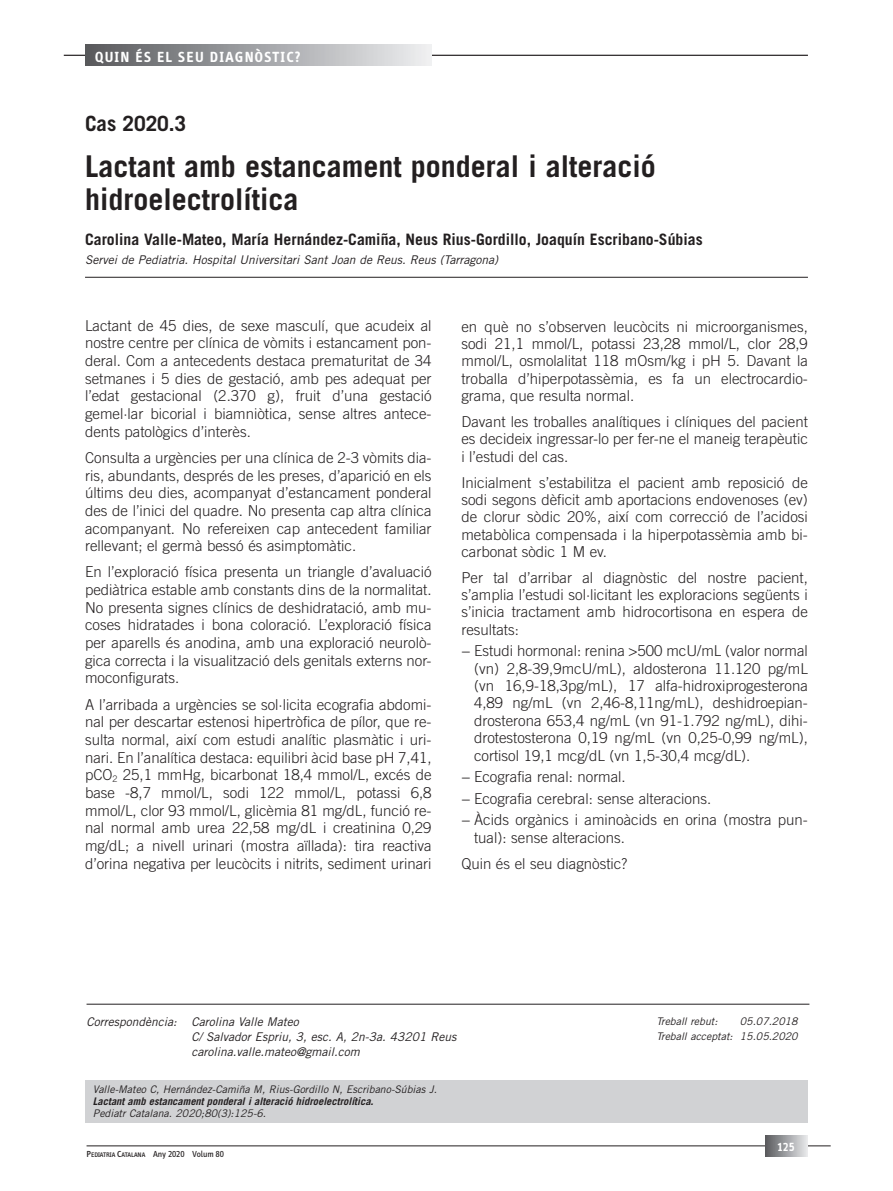
<style>
.page{position:relative;width:893px;height:1191px;background:#fff}
.page>*{position:absolute;margin:0;border:0;box-sizing:border-box;transform-origin:0 0}
.t1{font:700 30px/33px "Trade Gothic";color:#231f20}
.t2{font:700 21px "Trade Gothic";letter-spacing:-.005em;color:#231f20}
.t3{font:700 15.75px "Trade Gothic";color:#231f20}
.t4{font:300 15px/17.7px "Trade Gothic";color:#231f20;text-align:justify}
.t5{font:700 15px "Info";letter-spacing:.1em;color:#fff}
.t6{font:italic 12px/15px "Trade Gothic";color:#231f20}
.t7{font:700 12px "Info";color:#fff}
.t8{font:italic 10.5px/15px "Trade Gothic";color:#231f20;text-align:right}
.t9{font:italic 700 10.5px "Trade Gothic";color:#231f20}
.t10{font:500 6.75px "Info";color:#231f20}
.s1{font-size:9px}
.s2{font-weight:400;font-size:9px}
</style>
<div class="page">
<hr style="left:64px;top:55px;width:744px;height:1px;background:#231f20">
<hr style="left:87px;top:1145px;width:744px;height:1px;background:#231f20">
<div style="left:765px;top:1135px;width:43px;height:22px;background:linear-gradient(to right,#595a5d,#e8eaec)"></div>
<div style="left:85px;top:45px;width:347px;height:21px;background:linear-gradient(to right,#57585c,#eeeff1)"></div>
<hr style="left:85px;top:277px;width:723px;height:1px;background:#231f20">
<div style="left:85px;top:1080px;width:723px;height:43px;background:#d1d2d4"></div>
<hr style="left:87px;top:1003px;width:722px;height:1px;background:#231f20">
<p class="t5" style="left:95px;top:51px;width:207px">QUIN ÉS EL SEU DIAGNÒSTIC?</p>
<h2 class="t2" style="left:85px;top:116px;width:103px">Cas 2020.3</h2>
<h1 class="t1" style="left:85px;top:152px;width:572px">Lactant amb estancament ponderal i alteració hidroelectrolítica</h1>
<p class="t3" style="left:85px;top:234px;width:619px">Carolina Valle-Mateo, María Hernández-Camiña, Neus Rius-Gordillo, Joaquín Escribano-Súbias</p>
<p class="t6" style="left:85px;top:253px;width:415px">Servei de Pediatria. Hospital Universitari Sant Joan de Reus. Reus (Tarragona)</p>
<p class="t4" style="left:85px;top:318px;width:348px">Lactant de 45 dies, de sexe masculí, que acudeix al nostre centre per clínica de vòmits i estancament pon&shy;deral. Com a antecedents destaca prematuritat de 34 setmanes i 5 dies de gestació, amb pes adequat per l’edat gestacional (2.370 g), fruit d’una gestació gemel·lar bicorial i biamniòtica, sense altres antece&shy;dents patològics d’interès.</p>
<p class="t4" style="left:85px;top:450px;width:348px">Consulta a urgències per una clínica de 2-3 vòmits dia&shy;ris, abundants, després de les preses, d’aparició en els últims deu dies, acompanyat d’estancament ponderal des de l’inici del quadre. No presenta cap altra clínica acompanyant. No refereixen cap antecedent familiar rellevant; el germà bessó és asimptomàtic.</p>
<p class="t4" style="left:85px;top:564px;width:348px">En l’exploració física presenta un triangle d’avaluació pediàtrica estable amb constants dins de la normalitat.<br>No presenta signes clínics de deshidratació, amb mu&shy;coses hidratades i bona coloració. L’exploració física per aparells és anodina, amb una exploració neurolò&shy;gica correcta i la visualització dels genitals externs nor&shy;moconfigurats.</p>
<p class="t4" style="left:85px;top:696px;width:348px">A l’arribada a urgències se sol·licita ecografia abdomi&shy;nal per descartar estenosi hipertròfica de pílor, que re&shy;sulta normal, així com estudi analític plasmàtic i uri&shy;nari. En l’analítica destaca: equilibri àcid base pH 7,41, pCO<sub>2</sub> 25,1 mmHg, bicarbonat 18,4 mmol/L, excés de base -8,7 mmol/L, sodi 122 mmol/L, potassi 6,8 mmol/L, clor 93 mmol/L, glicèmia 81 mg/dL, funció re&shy;nal normal amb urea 22,58 mg/dL i creatinina 0,29 mg/dL; a nivell urinari (mostra aïllada): tira reactiva d’orina negativa per leucòcits i nitrits, sediment urinari</p>
<p class="t4" style="left:461px;top:319px;width:348px">en què no s’observen leucòcits ni microorganismes, sodi 21,1 mmol/L, potassi 23,28 mmol/L, clor 28,9 mmol/L, osmolalitat 118 mOsm/kg i pH 5. Davant la troballa d’hiperpotassèmia, es fa un electrocardio&shy;grama, que resulta normal.</p>
<p class="t4" style="left:461px;top:414px;width:348px">Davant les troballes analítiques i clíniques del pacient es decideix ingressar-lo per fer-ne el maneig terapèutic i l’estudi del cas.</p>
<p class="t4" style="left:461px;top:475px;width:348px">Inicialment s’estabilitza el pacient amb reposició de sodi segons dèficit amb aportacions endovenoses (ev) de clorur sòdic 20%, així com correcció de l’acidosi metabòlica compensada i la hiperpotassèmia amb bi&shy;carbonat sòdic 1 M ev.</p>
<p class="t4" style="left:461px;top:570px;width:348px">Per tal d’arribar al diagnòstic del nostre pacient, s’amplia l’estudi sol·licitant les exploracions següents i s’inicia tractament amb hidrocortisona en espera de resultats:</p>
<p class="t4" style="left:474px;top:643px;width:335px;text-indent:-13px">− Estudi hormonal: renina &gt;500 mcU/mL (valor normal (vn) 2,8-39,9mcU/mL), aldosterona 11.120 pg/mL (vn 16,9-18,3pg/mL), 17 alfa-hidroxiprogesterona 4,89 ng/mL (vn 2,46-8,11ng/mL), deshidroepian&shy;drosterona 653,4 ng/mL (vn 91-1.792 ng/mL), dihi&shy;drotestosterona 0,19 ng/mL (vn 0,25-0,99 ng/mL), cortisol 19,1 mcg/dL (vn 1,5-30,4 mcg/dL).</p>
<p class="t4" style="left:461px;top:767px;width:348px;line-height:21.6px;text-align:left">− Ecografia renal: normal.<br>− Ecografia cerebral: sense alteracions.<br>− Àcids orgànics i aminoàcids en orina (mostra pun-</p>
<p class="t4" style="left:461px;top:825px;width:167px;line-height:25.8px;text-align:right">tual): sense alteracions.<br>Quin és el seu diagnòstic?</p>
<p class="t6" style="left:191px;top:1015px;width:267px;text-indent:-105px">Correspondència: Carolina Valle Mateo<br>C/ Salvador Espriu, 3, esc. A, 2n-3a. 43201 Reus carolina.valle.mateo@gmail.com</p>
<p class="t8" style="left:656px;top:1015px;width:63px">Treball rebut:</p>
<p class="t8" style="left:656px;top:1015px;width:143px">05.07.2018<br>Treball acceptat: 15.05.2020</p>
<p class="t8" style="left:93px;top:1083px;width:345px">Valle-Mateo C, Hernández-Camiña M, Rius-Gordillo N, Escribano-Súbias J.</p>
<p class="t9" style="left:93px;top:1098px;width:282px">Lactant amb estancament ponderal i alteració hidroelectrolítica.</p>
<p class="t8" style="left:93px;top:1107px;width:175px">Pediatr Catalana. 2020;80(3):125-6.</p>
<p class="t10" style="left:87px;top:1152px;width:139px"><span class="s1">P</span>EDIATRIA <span class="s1">C</span>ATALANA <span class="s2">Any 2020 Volum 80</span></p>
<p class="t7" style="left:777px;top:1142px;width:19px">125</p>
</div>
